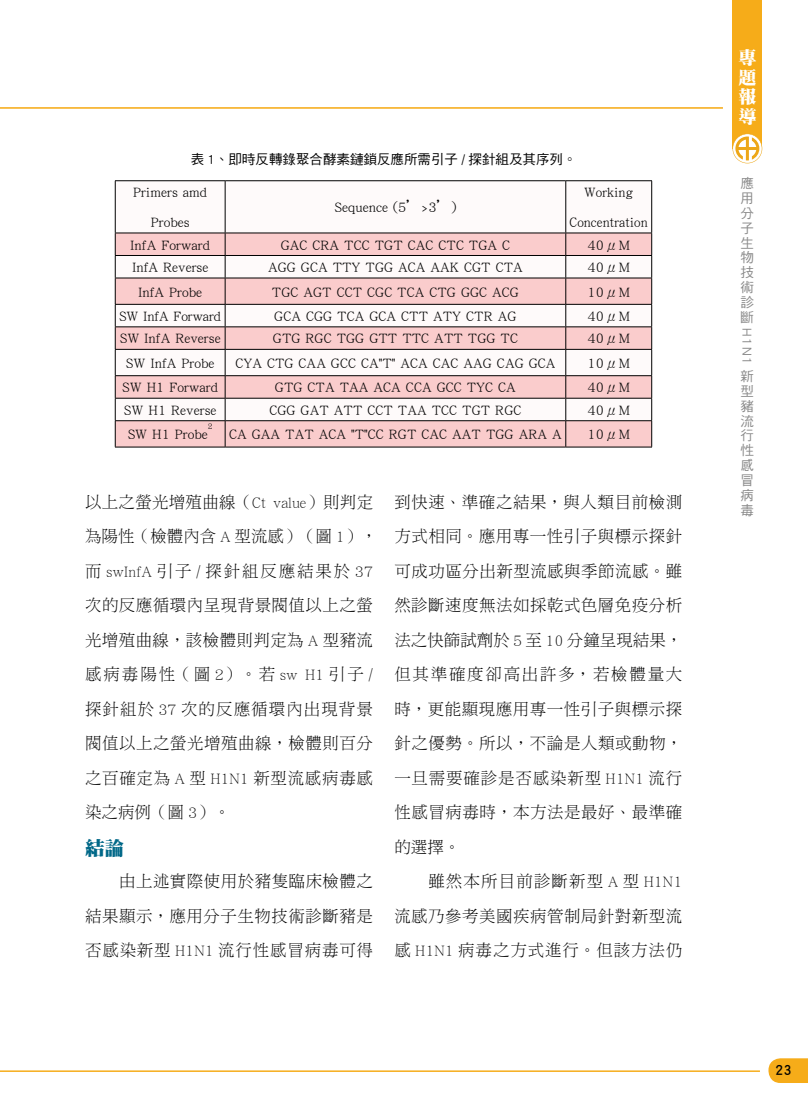
<style>
.page{position:relative;width:808px;height:1106px;background:#fff}
.page>*{position:absolute;margin:0;border:0;box-sizing:border-box;transform-origin:0 0}
.t1{font:19.5px "DF Ming Std W12";color:#006888}
.t2{font:18px/19.8px "DF Ming Std W12";color:#fff;text-align:justify}
.t3{font:16.5px/34.5px "DF Ming Std W3";letter-spacing:.03em;color:#000;text-align:justify}
.t4{font:15px "DF Hei Std W7";color:#000}
.t5{font:14.85px/29.7px "DF Ming Std W5";color:#000;text-align:center}
.t6{font:13.5px "DF Hei Std W5";color:#000}
.t7{font:13.5px/14.9px "DF Hei Std W5";color:#898989;text-align:justify}
.t8{font:8.7px "DF Ming Std W5";color:#000}
</style>
<div class="page">
<div style="left:732px;top:0;width:30px;height:148px;background:#f6ac19"></div>
<svg style="left:732px;top:134px;width:30px;height:29px"></svg>
<svg style="left:116px;top:181px;width:535px;height:52px"></svg>
<svg style="left:116px;top:234px;width:535px;height:213px;fill:#facccc"></svg>
<hr style="left:115px;top:181px;width:1px;height:52px;background:#000">
<hr style="left:115px;top:180px;width:110px;height:1px;background:#000">
<hr style="left:225px;top:180px;width:341px;height:1px;background:#000">
<hr style="left:566px;top:180px;width:86px;height:1px;background:#000">
<svg style="left:115px;top:234px;width:1px;height:213px"></svg>
<hr style="left:115px;top:233px;width:110px;height:1px;background:#000">
<hr style="left:225px;top:233px;width:341px;height:1px;background:#000">
<hr style="left:566px;top:233px;width:86px;height:1px;background:#000">
<hr style="left:115px;top:255px;width:110px;height:1px;background:#000">
<hr style="left:225px;top:255px;width:341px;height:1px;background:#000">
<hr style="left:566px;top:255px;width:86px;height:1px;background:#000">
<hr style="left:115px;top:278px;width:110px;height:1px;background:#000">
<hr style="left:225px;top:278px;width:341px;height:1px;background:#000">
<hr style="left:566px;top:278px;width:86px;height:1px;background:#000">
<hr style="left:115px;top:304px;width:110px;height:1px;background:#000">
<hr style="left:225px;top:304px;width:341px;height:1px;background:#000">
<hr style="left:566px;top:304px;width:86px;height:1px;background:#000">
<hr style="left:115px;top:326px;width:110px;height:1px;background:#000">
<hr style="left:225px;top:326px;width:341px;height:1px;background:#000">
<hr style="left:566px;top:326px;width:86px;height:1px;background:#000">
<hr style="left:115px;top:349px;width:110px;height:1px;background:#000">
<hr style="left:225px;top:349px;width:341px;height:1px;background:#000">
<hr style="left:566px;top:349px;width:86px;height:1px;background:#000">
<hr style="left:115px;top:375px;width:110px;height:1px;background:#000">
<hr style="left:225px;top:375px;width:341px;height:1px;background:#000">
<hr style="left:566px;top:375px;width:86px;height:1px;background:#000">
<hr style="left:115px;top:398px;width:110px;height:1px;background:#000">
<hr style="left:225px;top:398px;width:341px;height:1px;background:#000">
<hr style="left:566px;top:398px;width:86px;height:1px;background:#000">
<hr style="left:115px;top:420px;width:110px;height:1px;background:#000">
<hr style="left:225px;top:420px;width:341px;height:1px;background:#000">
<hr style="left:566px;top:420px;width:86px;height:1px;background:#000">
<hr style="left:115px;top:447px;width:110px;height:1px;background:#000">
<hr style="left:225px;top:447px;width:341px;height:1px;background:#000">
<hr style="left:566px;top:447px;width:86px;height:1px;background:#000">
<hr style="left:225px;top:181px;width:1px;height:52px;background:#000">
<hr style="left:565px;top:181px;width:1px;height:52px;background:#000">
<hr style="left:651px;top:181px;width:1px;height:52px;background:#000">
<svg style="left:225px;top:233px;width:1px;height:214px"></svg>
<svg style="left:565px;top:233px;width:1px;height:214px"></svg>
<svg style="left:651px;top:233px;width:1px;height:214px"></svg>
<hr style="left:0;top:107px;width:723px;height:1px;background:#f6ac19">
<hr style="left:0;top:1070px;width:760px;height:1px;background:#f6ac19">
<svg style="left:768px;top:1058px;width:40px;height:25px"></svg>
<p class="t6" style="left:191px;top:152px;width:387px">表 1、即時反轉錄聚合酵素鏈鎖反應所需引子 / 探針組及其序列。</p>
<p class="t5" style="left:133px;top:177px;width:76px">Primers amd<br>Probes</p>
<p class="t5" style="left:334px;top:192px;width:124px">Sequence (5’&gt;3’)</p>
<p class="t5" style="left:570px;top:177px;width:80px">Working<br>Concentration</p>
<p class="t5" style="left:130px;top:229px;width:81px">InfA Forward</p>
<p class="t5" style="left:281px;top:229px;width:231px">GAC CRA TCC TGT CAC CTC TGA C</p>
<p class="t5" style="left:587px;top:229px;width:44px">40µM</p>
<p class="t5" style="left:132px;top:252px;width:78px">InfA Reverse</p>
<p class="t5" style="left:268px;top:252px;width:256px">AGG GCA TTY TGG ACA AAK CGT CTA</p>
<p class="t5" style="left:587px;top:252px;width:44px">40µM</p>
<p class="t5" style="left:138px;top:276px;width:66px">InfA Probe</p>
<p class="t5" style="left:272px;top:276px;width:249px">TGC AGT CCT CGC TCA CTG GGC ACG</p>
<p class="t5" style="left:587px;top:276px;width:44px">10µM</p>
<p class="t5" style="left:119px;top:300px;width:104px">SW InfA Forward</p>
<p class="t5" style="left:274px;top:300px;width:244px">GCA CGG TCA GCA CTT ATY CTR AG</p>
<p class="t5" style="left:587px;top:300px;width:44px">40µM</p>
<p class="t5" style="left:120px;top:323px;width:102px">SW InfA Reverse</p>
<p class="t5" style="left:273px;top:323px;width:247px">GTG RGC TGG GTT TTC ATT TGG TC</p>
<p class="t5" style="left:587px;top:323px;width:44px">40µM</p>
<p class="t5" style="left:126px;top:347px;width:90px">SW InfA Probe</p>
<p class="t5" style="left:235px;top:347px;width:322px">CYA CTG CAA GCC CA"T" ACA CAC AAG CAG GCA</p>
<p class="t5" style="left:587px;top:347px;width:44px">10µM</p>
<p class="t5" style="left:122px;top:372px;width:98px">SW H1 Forward</p>
<p class="t5" style="left:275px;top:372px;width:242px">GTG CTA TAA ACA CCA GCC TYC CA</p>
<p class="t5" style="left:587px;top:372px;width:44px">40µM</p>
<p class="t5" style="left:124px;top:394px;width:94px">SW H1 Reverse</p>
<p class="t5" style="left:269px;top:394px;width:254px">CGG GAT ATT CCT TAA TCC TGT RGC</p>
<p class="t5" style="left:587px;top:394px;width:44px">40µM</p>
<p class="t5" style="left:128px;top:419px;width:82px">SW H1 Probe</p>
<p class="t8" style="left:208px;top:421px;width:6px">2</p>
<p class="t5" style="left:229px;top:419px;width:334px">CA GAA TAT ACA "T"CC RGT CAC AAT TGG ARA A</p>
<p class="t5" style="left:587px;top:419px;width:44px">10µM</p>
<p class="t3" style="left:85px;top:484px;width:294px;text-align:left">以上之螢光增殖曲線（Ct value）則判定為陽性（檢體內含 A 型流感）（圖 1），而 swInfA 引子 / 探針組反應結果於 37次的反應循環內呈現背景閥值以上之螢光增殖曲線，該檢體則判定為 A 型豬流感病毒陽性（圖 2）。若 sw H1 引子 /探針組於 37 次的反應循環內出現背景閥值以上之螢光增殖曲線，檢體則百分之百確定為 A 型 H1N1 新型流感病毒感染之病例（圖 3）。</p>
<p class="t1" style="left:85px;top:837px;width:40px">結論</p>
<p class="t3" style="left:85px;top:863px;width:290px;text-indent:34px">由上述實際使用於豬隻臨床檢體之結果顯示，應用分子生物技術診斷豬是否感染新型 H1N1 流行性感冒病毒可得</p>
<p class="t3" style="left:394px;top:484px;width:290px">到快速、準確之結果，與人類目前檢測方式相同。應用專一性引子與標示探針可成功區分出新型流感與季節流感。雖然診斷速度無法如採乾式色層免疫分析法之快篩試劑於 5 至 10 分鐘呈現結果，但其準確度卻高出許多，若檢體量大時，更能顯現應用專一性引子與標示探針之優勢。所以，不論是人類或動物，一旦需要確診是否感染新型 H1N1 流行性感冒病毒時，本方法是最好、最準確的選擇。</p>
<p class="t3" style="left:394px;top:863px;width:290px;text-indent:34px">雖然本所目前診斷新型 A 型 H1N1流感乃參考美國疾病管制局針對新型流感 H1N1 病毒之方式進行。但該方法仍</p>
<p class="t2" style="left:738px;top:47px;width:19px">專題報導</p>
<p class="t7" style="left:741px;top:176px;width:15px">應用分子生物技術診斷</p>
<p class="t7" style="left:755px;top:328px;width:38px;rotate:90deg">H1N1</p>
<p class="t7" style="left:741px;top:368px;width:15px">新型豬流行性感冒病毒</p>
<p class="t4" style="left:775px;top:1061px;width:18px">23</p>
</div>
